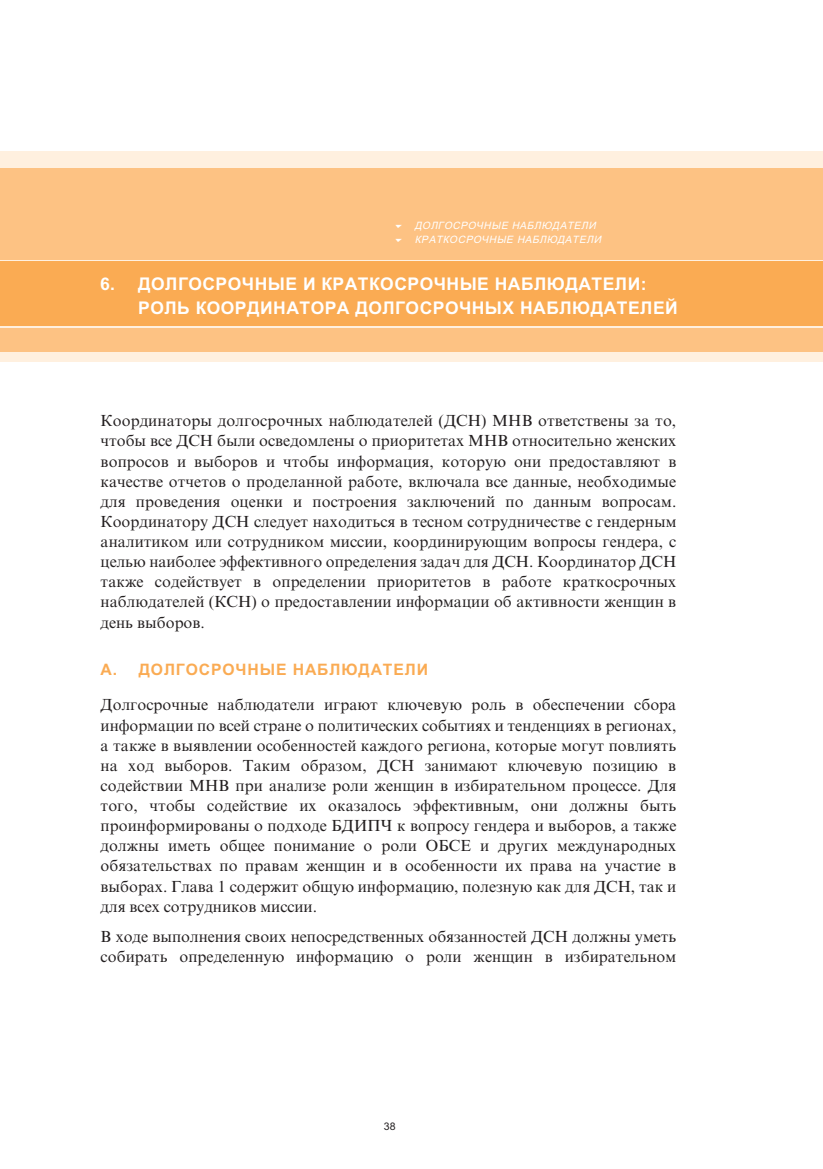
<style>
.page{position:relative;width:823px;height:1169px;background:#fff}
.page>*{position:absolute;margin:0;border:0;box-sizing:border-box;transform-origin:0 0}
.t1{font:700 17.5px/24.5px "Arial Cyr";letter-spacing:.03em;color:#fff}
.t2{font:16.1px/20.1px "Times New Roman Cyr";color:#231f20;text-align:justify}
.t3{font:700 15.75px "Arial Cyr";letter-spacing:.055em;color:#faab53}
.t4{font:10.5px "Arial Cyr";color:#231f20}
.t5{font:italic 10.15px/14px "Arial Cyr";letter-spacing:.055em;color:#fff}
</style>
<div class="page">
<div style="left:0;top:151px;width:822px;height:211px;background:#fff0df"></div>
<div style="left:0;top:168px;width:822px;height:92px;background:#fdc283"></div>
<div style="left:0;top:328px;width:822px;height:24px;background:#fdc283"></div>
<div style="left:0;top:262px;width:822px;height:64px;background:#faab53"></div>
<p class="t5" style="left:415px;top:220px;width:190px">ДОЛГОСРОЧНЫЕ НАБЛЮДАТЕЛИ<br>КРАТКОСРОЧНЫЕ НАБЛЮДАТЕЛИ</p>
<p class="t1" style="left:138px;top:273px;width:541px;text-indent:-38px">6. ДОЛГОСРОЧНЫЕ И КРАТКОСРОЧНЫЕ НАБЛЮДАТЕЛИ:<br>РОЛЬ КООРДИНАТОРА ДОЛГОСРОЧНЫХ НАБЛЮДАТЕЛЕЙ</p>
<p class="t2" style="left:101px;top:412px;width:577px">Координаторы долгосрочных наблюдателей (ДСН) МНВ ответствены за то, чтобы все ДСН были осведомлены о приоритетах МНВ относительно женских вопросов и выборов и чтобы информация, которую они предоставляют в качестве отчетов о проделанной работе, включала все данные, необходимые для проведения оценки и построения заключений по данным вопросам.<br>Координатору ДСН следует находиться в тесном сотрудничестве с гендерным аналитиком или сотрудником миссии, координирующим вопросы гендера, с целью наиболее эффективного определения задач для ДСН. Координатор ДСН также содействует в определении приоритетов в работе краткосрочных наблюдателей (КСН) о предоставлении информации об активности женщин в день выборов.</p>
<p class="t3" style="left:101px;top:664px;width:329px">A. ДОЛГОСРОЧНЫЕ НАБЛЮДАТЕЛИ</p>
<p class="t2" style="left:101px;top:696px;width:577px">Долгосрочные наблюдатели играют ключевую роль в обеспечении сбора информации по всей стране о политических событиях и тенденциях в регионах, а также в выявлении особенностей каждого региона, которые могут повлиять на ход выборов. Таким образом, ДСН занимают ключевую позицию в содействии МНВ при анализе роли женщин в избирательном процессе. Для того, чтобы содействие их оказалось эффективным, они должны быть проинформированы о подходе БДИПЧ к вопросу гендера и выборов, а также должны иметь общее понимание о роли ОБСЕ и других международных обязательствах по правам женщин и в особенности их права на участие в выборах. Глава 1 содержит общую информацию, полезную как для ДСН, так и для всех сотрудников миссии.</p>
<p class="t2" style="left:101px;top:928px;width:577px">В ходе выполнения своих непосредственных обязанностей ДСН должны уметь собирать определенную информацию о роли женщин в избирательном</p>
<p class="t4" style="left:384px;top:1122px;width:13px">38</p>
</div>
